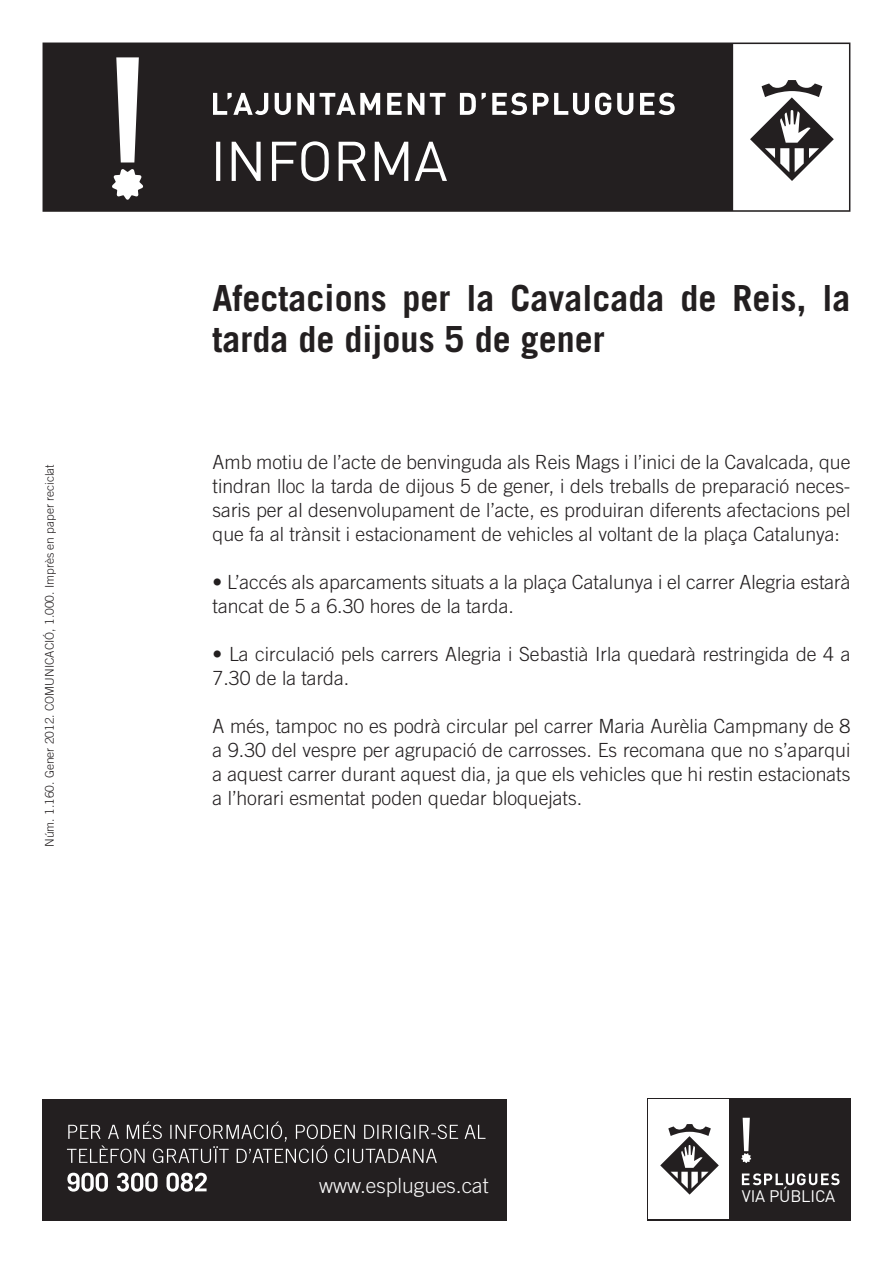
<style>
.page{position:relative;width:893px;height:1263px;background:#fff}
.page>*{position:absolute;margin:0;border:0;box-sizing:border-box;transform-origin:0 0}
.t1{font:700 36px/40.5px "Trade Gothic LT Com";color:#231f20}
.t2{font:300 21px "Trade Gothic LT Com";color:#fafafa}
.t3{font:300 19.5px/24px "Trade Gothic LT Com";color:#231f20;text-align:justify}
.t4{font:16.5px "DIN";letter-spacing:-.01em;color:#fff}
.t5{font:300 12px "Trade Gothic LT Com";color:#231f20}
</style>
<div class="page">
<svg style="left:43px;top:43px;width:807px;height:169px;background:#433f40"></svg>
<svg style="left:216px;top:141px;width:231px;height:40px"></svg>
<svg style="left:213px;top:93px;width:462px;height:22px"></svg>
<svg style="left:112px;top:57px;width:32px;height:143px"></svg>
<div style="left:43px;top:1098px;width:464px;height:122px;background:#231f20"></div>
<svg style="left:67px;top:1173px;width:140px;height:18px"></svg>
<svg style="left:67px;top:1121px;width:418px;height:42px"></svg>
<div style="left:647px;top:1098px;width:203px;height:122px;background:#231f20"></div>
<div style="left:648px;top:1100px;width:81px;height:119px;background:#fff"></div>
<svg style="left:660px;top:1124px;width:59px;height:70px"></svg>
<svg style="left:741px;top:1118px;width:10px;height:45px"></svg>
<svg style="left:742px;top:1173px;width:97px;height:12px"></svg>
<p class="t5" style="left:43px;top:847px;width:384px;rotate:-90deg">Núm. 1.160. Gener 2012. COMUNICACIÓ, 1.000. Imprès en paper reciclat</p>
<p class="t1" style="left:213px;top:278px;width:639px">Afectacions per la Cavalcada de Reis, la tarda de dijous 5 de gener</p>
<p class="t3" style="left:213px;top:450px;width:639px">Amb motiu de l’acte de benvinguda als Reis Mags i l’inici de la Cavalcada, que tindran lloc la tarda de dijous 5 de gener, i dels treballs de preparació neces&shy;saris per al desenvolupament de l’acte, es produiran diferents afectacions pel que fa al trànsit i estacionament de vehicles al voltant de la plaça Catalunya:</p>
<p class="t3" style="left:213px;top:570px;width:639px">• L’accés als aparcaments situats a la plaça Catalunya i el carrer Alegria estarà tancat de 5 a 6.30 hores de la tarda.</p>
<p class="t3" style="left:213px;top:642px;width:639px">• La circulació pels carrers Alegria i Sebastià Irla quedarà restringida de 4 a<br>7.30 de la tarda.</p>
<p class="t3" style="left:213px;top:714px;width:639px">A més, tampoc no es podrà circular pel carrer Maria Aurèlia Campmany de 8 a 9.30 del vespre per agrupació de carrosses. Es recomana que no s’aparqui a aquest carrer durant aquest dia, ja que els vehicles que hi restin estacionats a l’horari esmentat poden quedar bloquejats.</p>
<p class="t2" style="left:319px;top:1173px;width:171px">www.esplugues.cat</p>
<p class="t4" style="left:742px;top:1186px;width:95px">VIA PÚBLICA</p>
</div>
